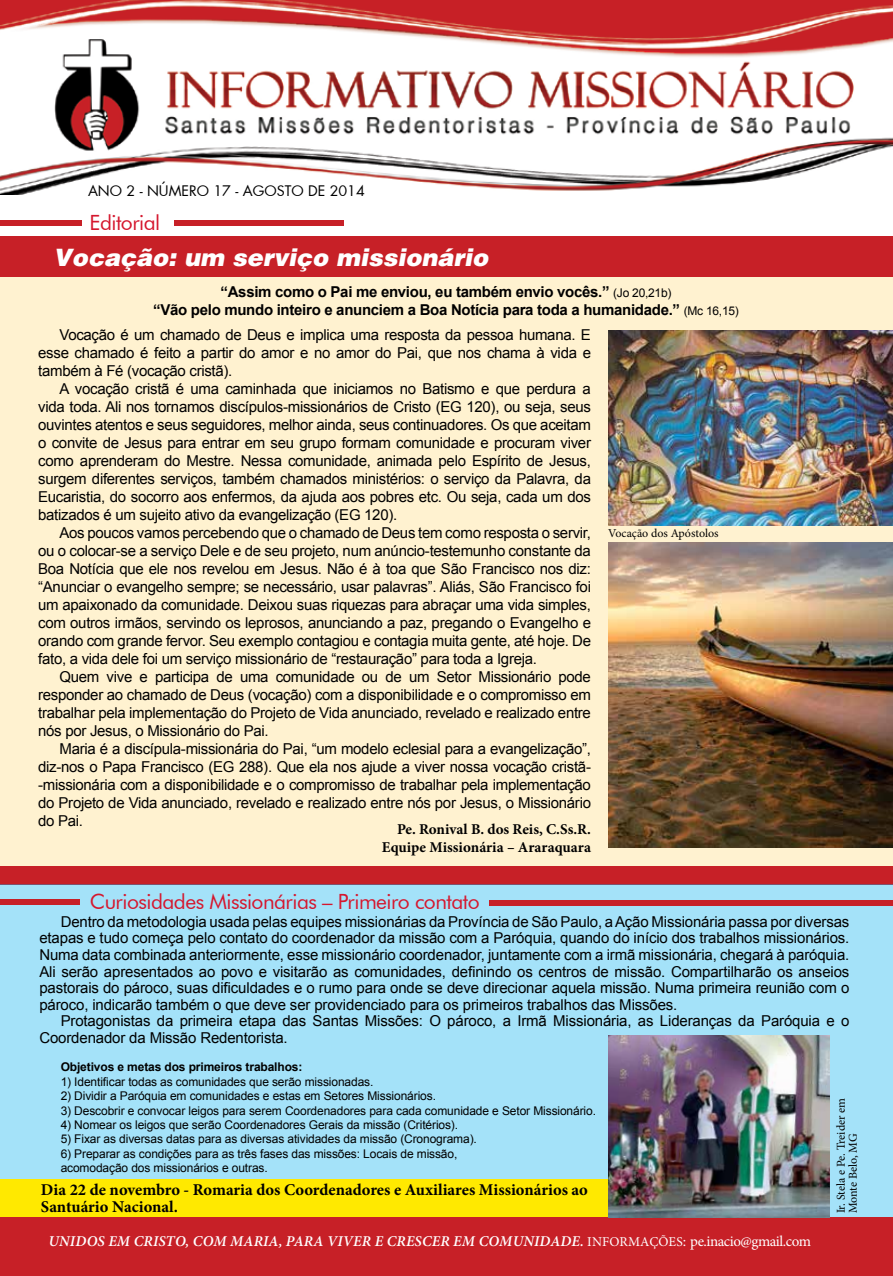
<style>
.page{position:relative;width:893px;height:1276px;background:#fff}
.page>*{position:absolute;margin:0;border:0;box-sizing:border-box;transform-origin:0 0}
.t1{font:24px "Airbus Special";color:#fff}
.t2{font:21px "Futura BT";letter-spacing:-.025em;color:#d5172e}
.t3{font:700 16.5px/16.5px "Minion Pro";color:#000}
.t4{font:15px/18px "Arial";letter-spacing:-.02em;color:#000;text-align:justify}
.t5{font:700 15px/18px "Arial";letter-spacing:-.02em;color:#000;text-align:center}
.t6{font:italic 600 15px "Minion Pro";letter-spacing:.01em;color:#fff}
.t7{font:700 15px/18px "Minion Pro";color:#000;text-align:right}
.t8{font:14.25px "Futura";color:#000}
.t9{font:12px/14.4px "Arial";letter-spacing:-.01em;color:#000}
.t10{font:12px/12px "Minion Pro";color:#000}
.t11{font:700 12px "Arial";letter-spacing:-.01em;color:#000}
.s1{font-weight:400;font-size:12px}
.s2{font-weight:400;font-style:normal;font-size:13.5px}
.s3{font-weight:400;font-style:normal}
</style>
<div class="page">
<div style="left:0;top:248px;width:893px;height:630px;background:#fff2d0"></div>
<div style="left:0;top:237px;width:893px;height:40px;background:#c72027"></div>
<img style="left:608px;top:543px;width:285px;height:304px">
<div style="left:0;top:866px;width:893px;height:18px;background:#c72027"></div>
<div style="left:0;top:884px;width:893px;height:343px;background:#a4e2f9"></div>
<div style="left:0;top:220px;width:82px;height:5px;background:#c72027"></div>
<div style="left:0;top:1179px;width:828px;height:41px;background:#ffe900"></div>
<div style="left:174px;top:220px;width:170px;height:5px;background:#c72027"></div>
<div style="left:0;top:1217px;width:893px;height:59px;background:#c72027"></div>
<img style="left:0;top:0;width:893px;height:194px">
<div style="left:88px;top:184px;width:305px;height:12px;background:#fff"></div>
<div style="left:0;top:899px;width:79px;height:5px;background:#c72027"></div>
<div style="left:489px;top:900px;width:404px;height:6px;background:#c72027"></div>
<img style="left:608px;top:330px;width:285px;height:196px">
<img style="left:608px;top:1035px;width:221px;height:182px">
<p class="t8" style="left:88px;top:181px;width:278px">ANO 2 - NÚMERO 17 - AGOSTO DE 2014</p>
<h2 class="t2" style="left:90px;top:209px;width:72px">Editorial</h2>
<h1 class="t1" style="left:53px;top:243px;width:436px">Vocação: um serviço missionário</h1>
<p class="t5" style="left:153px;top:283px;width:587px">“Assim como o Pai me enviou, eu também envio vocês.” <span class="s1">(Jo 20,21b)<br></span>“Vão pelo mundo inteiro e anunciem a Boa Notícia para toda a humanidade.” <span class="s1">(Mc 16,15)</span></p>
<p class="t4" style="left:38px;top:325px;width:554px;text-indent:21px">Vocação é um chamado de Deus e implica uma resposta da pessoa humana. E esse chamado é feito a partir do amor e no amor do Pai, que nos chama à vida e também à Fé (vocação cristã).</p>
<p class="t4" style="left:38px;top:379px;width:554px;text-indent:21px">A vocação cristã é uma caminhada que iniciamos no Batismo e que perdura a vida toda. Ali nos tornamos discípulos-missionários de Cristo (EG 120), ou seja, seus ouvintes atentos e seus seguidores, melhor ainda, seus continuadores. Os que aceitam o convite de Jesus para entrar em seu grupo formam comunidade e procuram viver como aprenderam do Mestre. Nessa comunidade, animada pelo Espírito de Jesus, surgem diferentes serviços, também chamados ministérios: o serviço da Palavra, da Eucaristia, do socorro aos enfermos, da ajuda aos pobres etc. Ou seja, cada um dos batizados é um sujeito ativo da evangelização (EG 120).</p>
<p class="t4" style="left:38px;top:523px;width:554px;text-indent:21px">Aos poucos vamos percebendo que o chamado de Deus tem como resposta o servir, ou o colocar-se a serviço Dele e de seu projeto, num anúncio-testemunho constante da Boa Notícia que ele nos revelou em Jesus. Não é à toa que São Francisco nos diz: “Anunciar o evangelho sempre; se necessário, usar palavras”. Aliás, São Francisco foi um apaixonado da comunidade. Deixou suas riquezas para abraçar uma vida simples, com outros irmãos, servindo os leprosos, anunciando a paz, pregando o Evangelho e orando com grande fervor. Seu exemplo contagiou e contagia muita gente, até hoje. De fato, a vida dele foi um serviço missionário de “restauração” para toda a Igreja.</p>
<p class="t4" style="left:38px;top:667px;width:554px;text-indent:21px">Quem vive e participa de uma comunidade ou de um Setor Missionário pode responder ao chamado de Deus (vocação) com a disponibilidade e o compromisso em trabalhar pela implementação do Projeto de Vida anunciado, revelado e realizado entre nós por Jesus, o Missionário do Pai.</p>
<p class="t4" style="left:38px;top:739px;width:554px;text-indent:21px">Maria é a discípula-missionária do Pai, “um modelo eclesial para a evangelização”, diz-nos o Papa Francisco (EG 288). Que ela nos ajude a viver nossa vocação cristã--missionária com a disponibilidade e o compromisso de trabalhar pela implementação do Projeto de Vida anunciado, revelado e realizado entre nós por Jesus, o Missionário do Pai.</p>
<p class="t7" style="left:382px;top:820px;width:211px">Pe. Ronival B. dos Reis, C.Ss.R.<br>Equipe Missionária – Araraquara</p>
<h2 class="t2" style="left:90px;top:888px;width:391px">Curiosidades Missionárias – Primeiro contato</h2>
<p class="t10" style="left:608px;top:527px;width:112px">Vocação dos Apóstolos</p>
<p class="t4" style="left:39px;top:913px;width:811px;line-height:16.5px;text-indent:21px">Dentro da metodologia usada pelas equipes missionárias da Província de São Paulo, a Ação Missionária passa por diversas etapas e tudo começa pelo contato do coordenador da missão com a Paróquia, quando do início dos trabalhos missionários.<br>Numa data combinada anteriormente, esse missionário coordenador, juntamente com a irmã missionária, chegará à paróquia.<br>Ali serão apresentados ao povo e visitarão as comunidades, definindo os centros de missão. Compartilharão os anseios pastorais do pároco, suas dificuldades e o rumo para onde se deve direcionar aquela missão. Numa primeira reunião com o pároco, indicarão também o que deve ser providenciado para os primeiros trabalhos das Missões.</p>
<p class="t4" style="left:39px;top:1012px;width:811px;line-height:16.5px;text-indent:21px">Protagonistas da primeira etapa das Santas Missões: O pároco, a Irmã Missionária, as Lideranças da Paróquia e o<br>Coordenador da Missão Redentorista.</p>
<p class="t11" style="left:61px;top:1058px;width:243px">Objetivos e metas dos primeiros trabalhos:</p>
<p class="t9" style="left:61px;top:1074px;width:314px">1) Identificar todas as comunidades que serão missionadas.</p>
<p class="t9" style="left:61px;top:1088px;width:377px">2) Dividir a Paróquia em comunidades e estas em Setores Missionários.</p>
<p class="t9" style="left:61px;top:1103px;width:537px">3) Descobrir e convocar leigos para serem Coordenadores para cada comunidade e Setor Missionário.</p>
<p class="t9" style="left:61px;top:1117px;width:399px">4) Nomear os leigos que serão Coordenadores Gerais da missão (Critérios).</p>
<p class="t9" style="left:61px;top:1132px;width:418px">5) Fixar as diversas datas para as diversas atividades da missão (Cronograma).</p>
<p class="t9" style="left:61px;top:1146px;width:398px">6) Preparar as condições para as três fases das missões: Locais de missão, acomodação dos missionários e outras.</p>
<p class="t10" style="left:835px;top:1213px;width:117px;rotate:-90deg">Ir. Stela e Pe. Treider em<br>Monte Belo, MG</p>
<p class="t3" style="left:41px;top:1181px;width:549px">Dia 22 de novembro - Romaria dos Coordenadores e Auxiliares Missionários ao<br>Santuário Nacional.</p>
<p class="t6" style="left:48px;top:1230px;width:764px">UNIDOS EM CRISTO, COM MARIA, PARA VIVER E CRESCER EM COMUNIDADE. <span class="s2">INFORMAÇõES</span><span class="s3">: pe.inacio@gmail.com</span></p>
</div>
